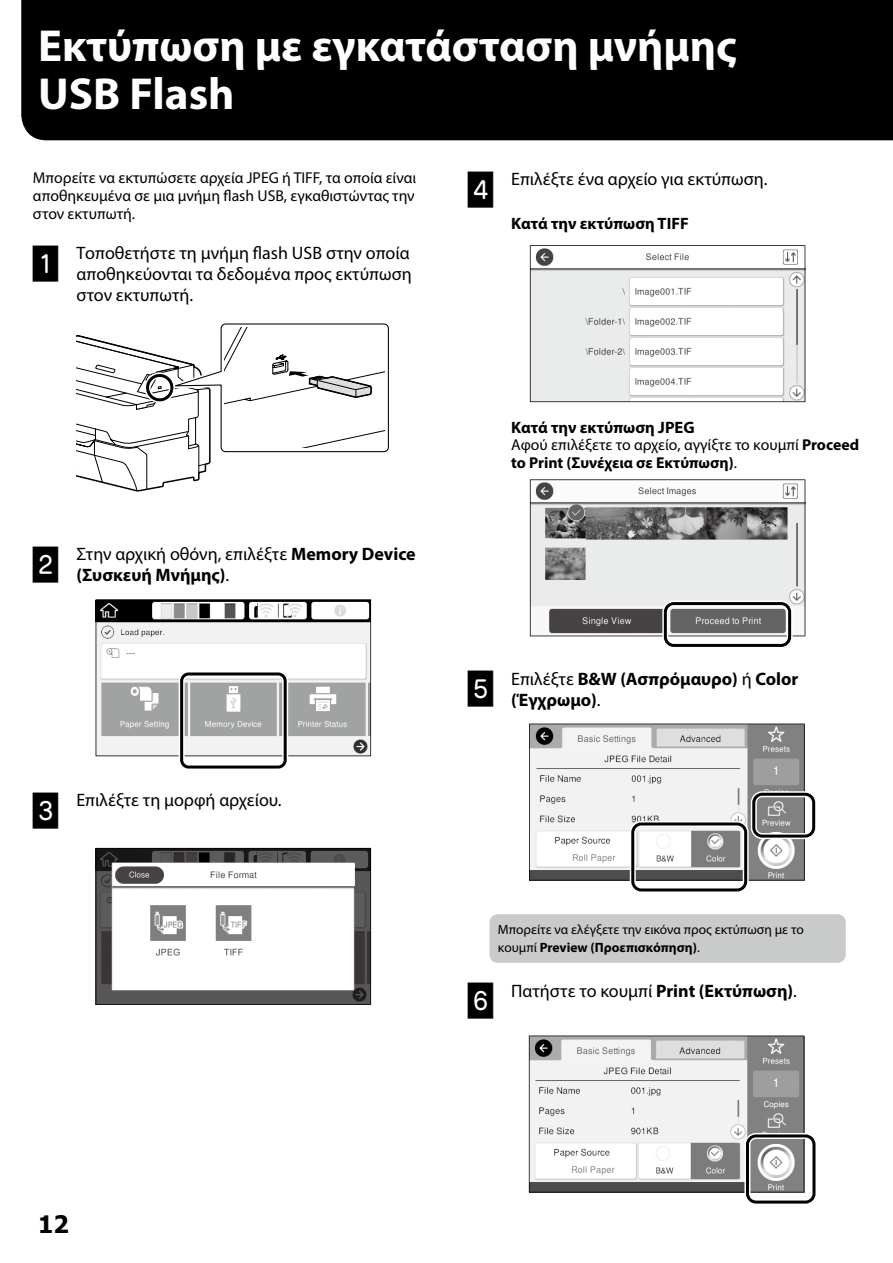
<style>
.page{position:relative;width:893px;height:1263px;background:#fff}
.page>*{position:absolute;margin:0;border:0;box-sizing:border-box;transform-origin:0 0}
.t1{font:700 45px/48px "Myriad Pro";color:#fff}
.t2{font:36px "JNB3 TP";color:#000}
.t3{font:700 24px "Tahoma";color:#000}
.t4{font:18px/21px "Myriad Pro";color:#000;text-align:justify}
.t5{font:700 18px/21px "Myriad Pro";color:#000}
.t6{font:700 16.5px "Myriad Pro";color:#000}
.t7{font:15.75px/18px "Myriad Pro";color:#000;text-align:justify}
.t8{font:13.5px/18px "Myriad Pro";color:#000}
.s1{font-weight:400}
.s2{font-weight:700}
</style>
<div class="page">
<div style="left:21px;top:0;width:872px;height:140px;background:#000"></div>
<svg style="left:76px;top:323px;width:313px;height:169px"></svg>
<div style="left:145px;top:372px;width:30px;height:31px;border:6px solid #fff;border-radius:50%"></div>
<div style="left:146px;top:374px;width:27px;height:27px;border:3px solid #000;border-radius:50%"></div>
<svg style="left:96px;top:599px;width:275px;height:157px"></svg>
<div style="left:179px;top:671px;width:109px;height:99px;border:6px solid #fff;border-radius:7px"></div>
<div style="left:180px;top:672px;width:107px;height:96px;border:3px solid #000;border-radius:7px"></div>
<svg style="left:96px;top:848px;width:275px;height:157px"></svg>
<svg style="left:530px;top:245px;width:275px;height:157px"></svg>
<svg style="left:530px;top:479px;width:275px;height:157px"></svg>
<div style="left:662px;top:601px;width:131px;height:47px;border:6px solid #fff;border-radius:9px"></div>
<div style="left:664px;top:602px;width:127px;height:45px;border:3px solid #000;border-radius:9px"></div>
<svg style="left:529px;top:723px;width:276px;height:157px"></svg>
<div style="left:751px;top:791px;width:66px;height:48px;border:6px solid #fff;border-radius:9px"></div>
<div style="left:752px;top:793px;width:63px;height:44px;border:3px solid #000;border-radius:9px"></div>
<div style="left:630px;top:821px;width:119px;height:72px;border:6px solid #fff;border-radius:9px"></div>
<div style="left:631px;top:822px;width:116px;height:69px;border:3px solid #000;border-radius:9px"></div>
<div style="left:489px;top:914px;width:357px;height:49px;background:#c9caca;border-radius:9px"></div>
<svg style="left:529px;top:1035px;width:275px;height:157px"></svg>
<div style="left:744px;top:1133px;width:73px;height:72px;border:6px solid #fff;border-radius:9px"></div>
<div style="left:746px;top:1134px;width:69px;height:69px;border:3px solid #000;border-radius:9px"></div>
<h1 class="t1" style="left:38px;top:20px;width:700px">Εκτύπωση με εγκατάσταση μνήμης<br>USB Flash</h1>
<p class="t7" style="left:33px;top:169px;width:385px">Μπορείτε να εκτυπώσετε αρχεία JPEG ή TIFF, τα οποία είναι αποθηκευμένα σε μια μνήμη flash USB, εγκαθιστώντας την στον εκτυπωτή.</p>
<h2 class="t2" style="left:33px;top:245px;width:30px">A</h2>
<p class="t4" style="left:76px;top:242px;width:337px">Τοποθετήστε τη μνήμη flash USB στην οποία αποθηκεύονται τα δεδομένα προς εκτύπωση στον εκτυπωτή.</p>
<h2 class="t2" style="left:33px;top:546px;width:30px">B</h2>
<p class="t5" style="left:76px;top:543px;width:341px"><span class="s1">Στην αρχική οθόνη, επιλέξτε</span> Memory Device (Συσκευή Μνήμης)<span class="s1">.</span></p>
<h2 class="t2" style="left:33px;top:792px;width:30px">C</h2>
<p class="t4" style="left:76px;top:789px;width:207px">Επιλέξτε τη μορφή αρχείου.</p>
<h2 class="t2" style="left:468px;top:171px;width:30px">D</h2>
<p class="t4" style="left:511px;top:168px;width:258px">Επιλέξτε ένα αρχείο για εκτύπωση.</p>
<p class="t6" style="left:511px;top:213px;width:179px">Κατά την εκτύπωση TIFF</p>
<p class="t6" style="left:511px;top:417px;width:185px">Κατά την εκτύπωση JPEG</p>
<p class="t7" style="left:511px;top:436px;width:349px">Αφού επιλέξετε το αρχείο, αγγίξτε το κουμπί <span class="s2">Proceed to Print (Συνέχεια σε Εκτύπωση)</span>.</p>
<h2 class="t2" style="left:468px;top:671px;width:30px">E</h2>
<p class="t5" style="left:511px;top:668px;width:289px"><span class="s1">Επιλέξτε</span> B&amp;W (Ασπρόμαυρο) <span class="s1">ή</span> Color (Έγχρωμο)<span class="s1">.</span></p>
<p class="t8" style="left:498px;top:920px;width:307px">Μπορείτε να ελέγξετε την εικόνα προς εκτύπωση με το κουμπί <span class="s2">Preview (Προεπισκόπηση)</span>.</p>
<h2 class="t2" style="left:468px;top:983px;width:30px">F</h2>
<p class="t4" style="left:511px;top:980px;width:287px">Πατήστε το κουμπί <span class="s2">Print (Εκτύπωση)</span>.</p>
<h3 class="t3" style="left:38px;top:1207px;width:32px">12</h3>
</div>
